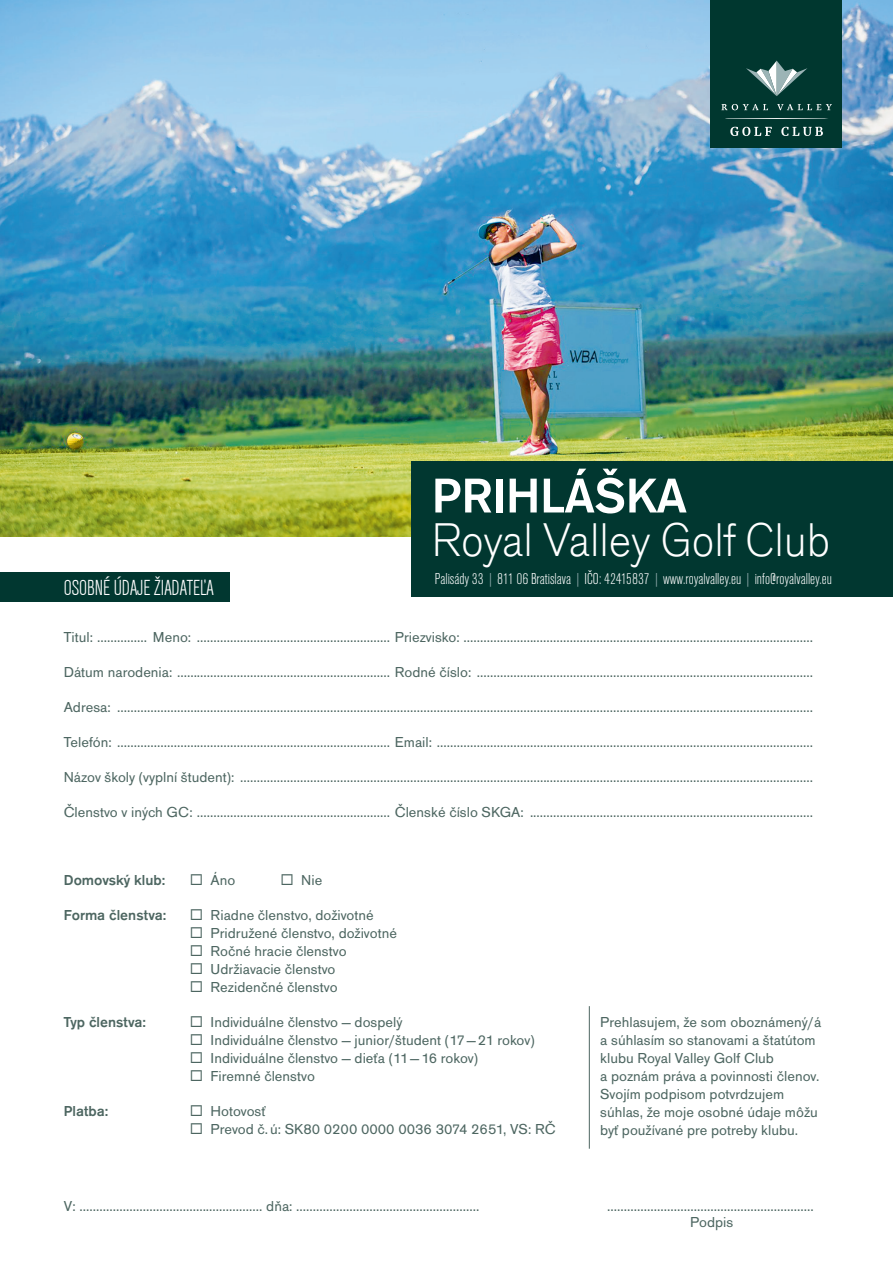
<style>
.page{position:relative;width:893px;height:1263px;background:#fff}
.page>*{position:absolute;margin:0;border:0;box-sizing:border-box;transform-origin:0 0}
.t1{font:500 50.7px "Accius TEE";color:#fff}
.t2{font:300 48.75px "Accius TEE";color:#fff}
.t3{font:300 condensed 22.5px "Accius TEE";color:#fff}
.t4{font:300 condensed 16.5px "Accius TOT";color:#fff}
.t5{font:15px/18px "Accius TOT";color:#4d6661;text-align:center}
.t6{font:500 15px "Accius TOT";color:#4d6661}
.s1{color:#9bb3b6}
</style>
<div class="page">
<img style="left:0;top:0;width:893px;height:537px">
<div style="left:412px;top:461px;width:481px;height:136px;background:#013730"></div>
<div style="left:0;top:572px;width:230px;height:29px;background:#013730"></div>
<div style="left:711px;top:0;width:131px;height:147px;background:#00372f"></div>
<svg style="left:746px;top:61px;width:61px;height:35px"></svg>
<svg style="left:721px;top:104px;width:47px;height:6px"></svg>
<svg style="left:777px;top:104px;width:55px;height:6px"></svg>
<svg style="left:730px;top:127px;width:42px;height:9px"></svg>
<svg style="left:781px;top:127px;width:42px;height:9px"></svg>
<hr style="left:725px;top:118px;width:104px;height:1px;background:#fff;border-radius:50%">
<hr style="left:589px;top:1006px;width:1px;height:143px;background:#4d6661">
<h3 class="t3" style="left:64px;top:575px;width:152px">OSOBNÉ ÚDAJE ŽIADATEĽA</h3>
<h1 class="t1" style="left:432px;top:467px;width:256px">PRIHLÁŠKA</h1>
<h2 class="t2" style="left:432px;top:513px;width:400px">Royal Valley Golf Club</h2>
<p class="t4" style="left:435px;top:570px;width:399px">Palisády 33 <span class="s1">|</span> 811 06 Bratislava <span class="s1">|</span> IČO: 42415837 <span class="s1">|</span> www.royalvalley.eu <span class="s1">|</span> info@royalvalley.eu</p>
<p class="t5" style="left:64px;top:628px;width:751px">Titul: ............... Meno: .......................................................... Priezvisko: .........................................................................................................</p>
<p class="t5" style="left:64px;top:663px;width:751px">Dátum narodenia: ................................................................ Rodné číslo: .....................................................................................................</p>
<p class="t5" style="left:64px;top:698px;width:751px">Adresa: .................................................................................................................................................................................................................</p>
<p class="t5" style="left:64px;top:733px;width:751px">Telefón: .................................................................................. Email: .................................................................................................................</p>
<p class="t5" style="left:64px;top:768px;width:751px">Názov školy (vyplní študent): ............................................................................................................................................................................</p>
<p class="t5" style="left:64px;top:803px;width:751px">Členstvo v iných GC: .......................................................... Členské číslo SKGA: .....................................................................................</p>
<p class="t6" style="left:64px;top:871px;width:103px">Domovský klub:</p>
<p class="t5" style="left:190px;top:871px;width:47px">◻ Áno</p>
<p class="t5" style="left:280px;top:871px;width:43px">◻ Nie</p>
<p class="t6" style="left:64px;top:906px;width:104px">Forma členstva:</p>
<p class="t5" style="left:190px;top:906px;width:186px">◻ Riadne členstvo, doživotné</p>
<p class="t5" style="left:190px;top:924px;width:209px">◻ Pridružené členstvo, doživotné</p>
<p class="t5" style="left:190px;top:942px;width:158px">◻ Ročné hracie členstvo</p>
<p class="t5" style="left:190px;top:960px;width:147px">◻ Udržiavacie členstvo</p>
<p class="t5" style="left:190px;top:978px;width:149px">◻ Rezidenčné členstvo</p>
<p class="t6" style="left:64px;top:1013px;width:84px">Typ členstva:</p>
<p class="t5" style="left:190px;top:1013px;width:214px">◻ Individuálne členstvo — dospelý</p>
<p class="t5" style="left:190px;top:1031px;width:346px">◻ Individuálne členstvo — junior/študent (17—21 rokov)</p>
<p class="t5" style="left:190px;top:1049px;width:290px">◻ Individuálne členstvo — dieťa (11—16 rokov)</p>
<p class="t5" style="left:190px;top:1067px;width:127px">◻ Firemné členstvo</p>
<p class="t6" style="left:64px;top:1102px;width:46px">Platba:</p>
<p class="t5" style="left:190px;top:1102px;width:77px">◻ Hotovosť</p>
<p class="t5" style="left:190px;top:1120px;width:367px">◻ Prevod č.ú: SK80 0200 0000 0036 3074 2651, VS: RČ</p>
<p class="t5" style="left:64px;top:1197px;width:417px">V: ....................................................... dňa: .......................................................</p>
<p class="t5" style="left:600px;top:1013px;width:222px;text-align:left">Prehlasujem, že som oboznámený/á a súhlasím so stanovami a štatútom klubu Royal Valley Golf Club<br>a poznám práva a povinnosti členov.<br>Svojím podpisom potvrdzujem súhlas, že moje osobné údaje môžu byť používané pre potreby klubu.</p>
<p class="t5" style="left:607px;top:1198px;width:208px;line-height:15.8px">..............................................................<br>Podpis</p>
</div>
